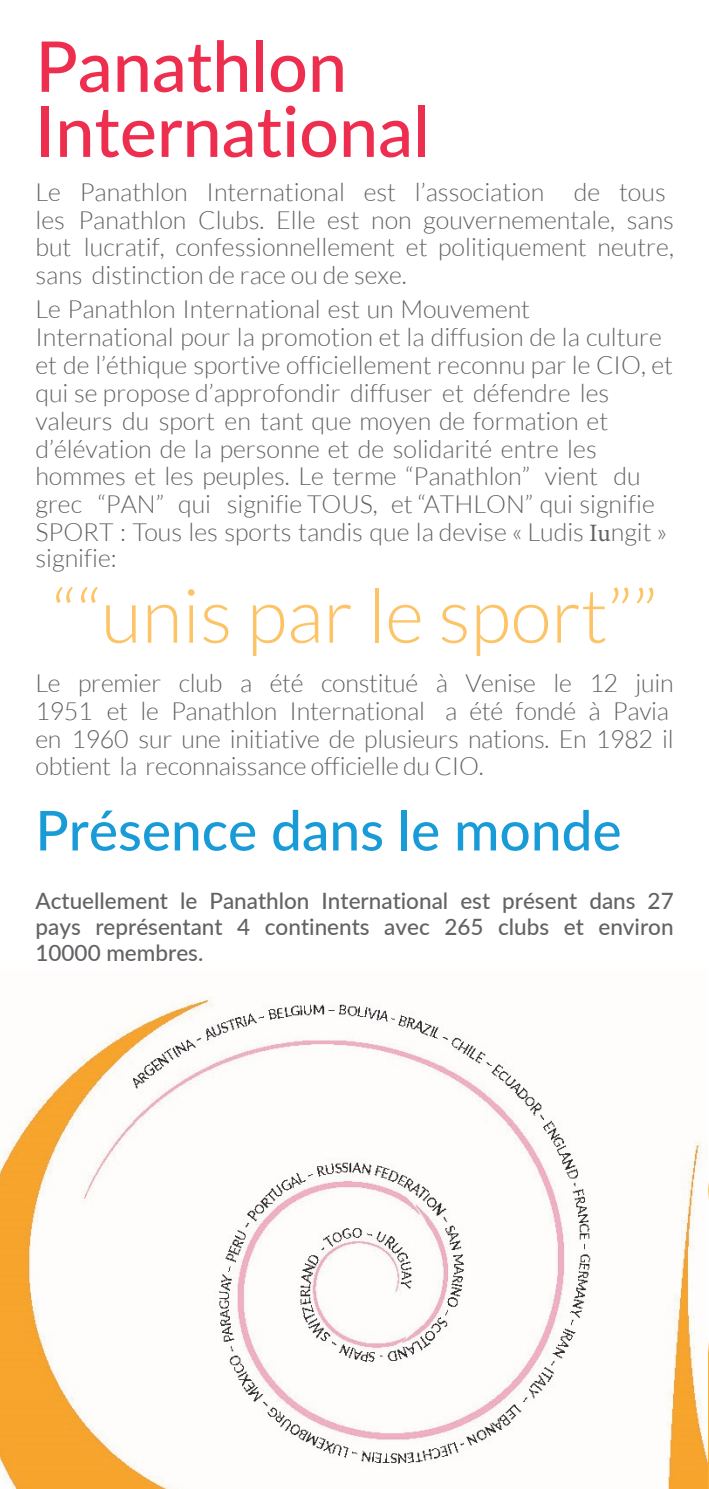
<style>
.page{position:relative;width:709px;height:1489px;background:#fff}
.page>*{position:absolute;margin:0;border:0;box-sizing:border-box;transform-origin:0 0}
.t1{font:300 75px "Lato";color:#fdc367}
.t2{font:500 70px/65px "Lato";color:#ee2e4e}
.t3{font:500 55px "Lato";color:#199bd8}
.t4{font:300 25px/27.5px "Lato";color:#636366}
.t5{font:500 22.5px/26.2px "Lato";color:#636366;text-align:justify}
.s1{font-family:"Minion Pro";font-weight:400}
</style>
<div class="page">
<svg style="left:707px;top:1182px;width:2px;height:306px"></svg>
<img style="left:0;top:997px;width:707px;height:491px">
<h2 class="t2" style="left:35px;top:31px;width:396px">Panathlon<br>International</h2>
<p class="t4" style="left:35px;top:179px;width:640px">Le Panathlon International est l’association de tous les Panathlon Clubs. Elle est non gouvernementale, sans but lucratif, confessionnellement et politiquement neutre, sans distinction de race ou de sexe.</p>
<p class="t4" style="left:35px;top:296px;width:639px">Le Panathlon International est un Mouvement International pour la promotion et la diffusion de la culture et de l’éthique sportive officiellement reconnu par le CIO, et qui se propose d’approfondir diffuser et défendre les valeurs du sport en tant que moyen de formation et d’élévation de la personne et de solidarité entre les hommes et les peuples. Le terme “Panathlon” vient du grec “PAN” qui signifie TOUS, et “ATHLON” qui signifie SPORT : Tous les sports tandis que la devise « Ludis <span class="s1">Iu</span>ngit » signifie:</p>
<h1 class="t1" style="left:51px;top:575px;width:608px">““unis par le sport””</h1>
<p class="t4" style="left:35px;top:669px;width:640px">Le premier club a été constitué à Venise le 12 juin 1951 et le Panathlon International a été fondé à Pavia en 1960 sur une initiative de plusieurs nations. En 1982 il obtient la reconnaissance officielle du CIO.</p>
<h3 class="t3" style="left:35px;top:790px;width:587px">Présence dans le monde</h3>
<p class="t5" style="left:35px;top:886px;width:640px">Actuellement le Panathlon International est présent dans 27 pays représentant 4 continents avec 265 clubs et environ 10000 membres.</p>
</div>
